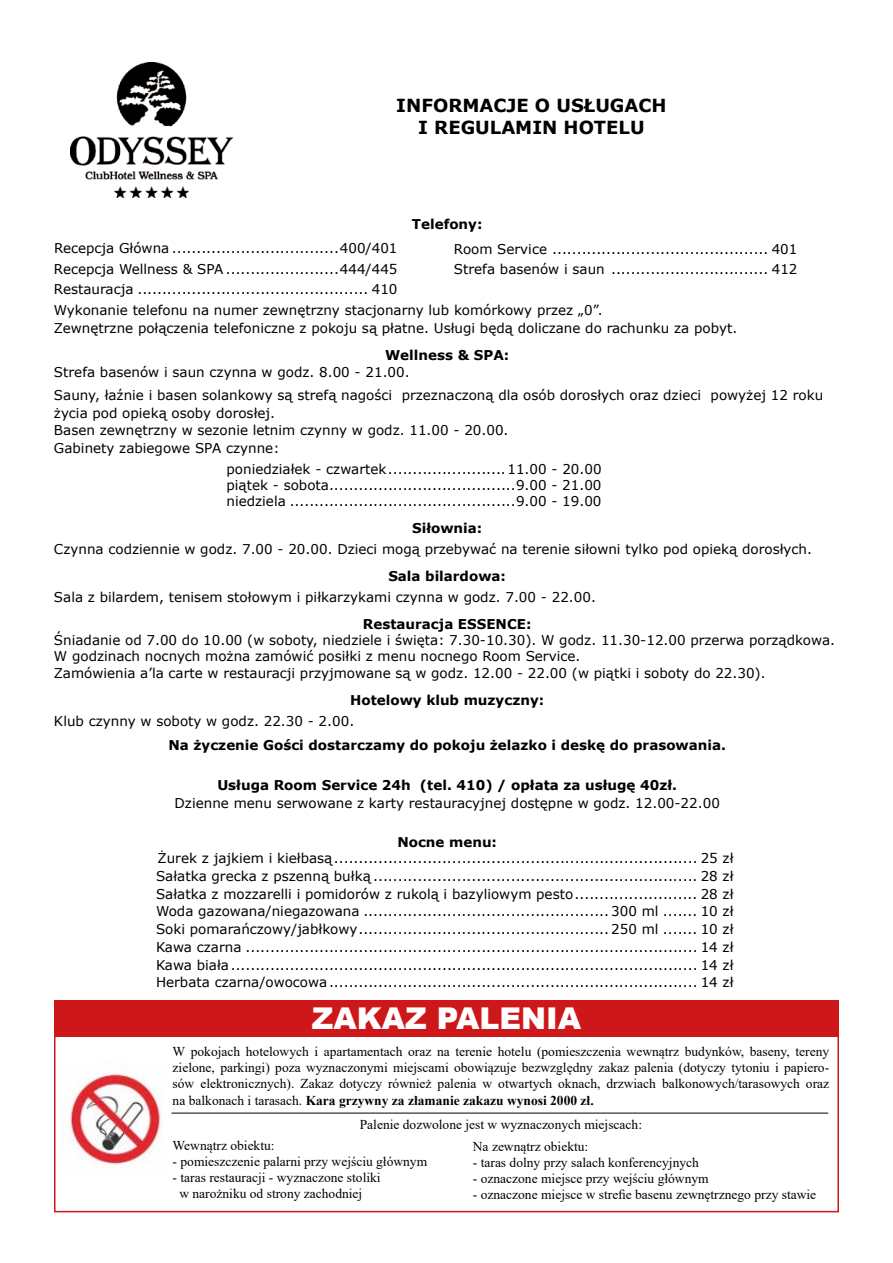
<style>
.page{position:relative;width:893px;height:1263px;background:#fff}
.page>*{position:absolute;margin:0;border:0;box-sizing:border-box;transform-origin:0 0}
.t1{font:900 30px "Arial";color:#fff}
.t2{font:700 18px/21.6px "Verdana";color:#000;text-align:center}
.t3{font:13.5px/17.7px "Verdana";color:#000}
.t4{font:13.5px/16.2px "Times New Roman";color:#000;text-align:justify}
.t5{font:700 13.5px "Verdana";color:#000}
.s1{font-weight:700}
</style>
<div class="page">
<img style="left:71px;top:62px;width:161px;height:136px">
<img style="left:70px;top:1073px;width:91px;height:93px">
<div style="left:54px;top:1000px;width:785px;height:212px;border:2px solid #cd1719"></div>
<div style="left:55px;top:1001px;width:783px;height:35px;background:#cd1719"></div>
<hr style="left:172px;top:1113px;width:656px;height:1px;background:#000">
<h2 class="t2" style="left:396px;top:95px;width:272px">INFORMACJE O USŁUGACH<br>I REGULAMIN HOTELU</h2>
<p class="t5" style="left:412px;top:214px;width:72px">Telefony:</p>
<p class="t3" style="left:54px;top:238px;width:550px;line-height:20.4px">Recepcja Główna ..................................400/401<br>Recepcja Wellness &amp; SPA .......................444/445<br>Restauracja ............................................... 410<br>Wykonanie telefonu na numer zewnętrzny stacjonarny lub komórkowy przez „0”.</p>
<p class="t3" style="left:54px;top:319px;width:685px">Zewnętrzne połączenia telefoniczne z pokoju są płatne. Usługi będą doliczane do rachunku za pobyt.</p>
<p class="t5" style="left:385px;top:345px;width:126px">Wellness &amp; SPA:</p>
<p class="t3" style="left:54px;top:361px;width:771px;line-height:22.2px">Strefa basenów i saun czynna w godz. 8.00 - 21.00.<br>Sauny, łaźnie i basen solankowy są strefą nagości przeznaczoną dla osób dorosłych oraz dzieci powyżej 12 roku</p>
<p class="t3" style="left:54px;top:404px;width:456px">życia pod opieką osoby dorosłej.<br>Basen zewnętrzny w sezonie letnim czynny w godz. 11.00 - 20.00.<br>Gabinety zabiegowe SPA czynne:</p>
<p class="t3" style="left:226px;top:460px;width:377px;line-height:16.2px;text-align:justify">poniedziałek - czwartek........................11.00 - 20.00 piątek - sobota......................................9.00 - 21.00 niedziela ..............................................9.00 - 19.00</p>
<p class="t5" style="left:412px;top:519px;width:72px">Siłownia:</p>
<p class="t3" style="left:54px;top:540px;width:759px">Czynna codziennie w godz. 7.00 - 20.00. Dzieci mogą przebywać na terenie siłowni tylko pod opieką dorosłych.</p>
<p class="t5" style="left:388px;top:567px;width:119px">Sala bilardowa:</p>
<p class="t3" style="left:54px;top:588px;width:543px">Sala z bilardem, tenisem stołowym i piłkarzykami czynna w godz. 7.00 - 22.00.</p>
<p class="t5" style="left:363px;top:615px;width:170px">Restauracja ESSENCE:</p>
<p class="t3" style="left:54px;top:632px;width:783px;line-height:16.2px">Śniadanie od 7.00 do 10.00 (w soboty, niedziele i święta: 7.30-10.30). W godz. 11.30-12.00 przerwa porządkowa.<br>W godzinach nocnych można zamówić posiłki z menu nocnego Room Service.<br>Zamówienia a’la carte w restauracji przyjmowane są w godz. 12.00 - 22.00 (w piątki i soboty do 22.30).</p>
<p class="t5" style="left:350px;top:690px;width:196px">Hotelowy klub muzyczny:</p>
<p class="t3" style="left:54px;top:712px;width:302px">Klub czynny w soboty w godz. 22.30 - 2.00.</p>
<p class="t5" style="left:168px;top:736px;width:559px">Na życzenie Gości dostarczamy do pokoju żelazko i deskę do prasowania.</p>
<p class="t5" style="left:217px;top:776px;width:461px">Usługa Room Service 24h (tel. 410) / opłata za usługę 40zł.</p>
<p class="t3" style="left:175px;top:794px;width:547px">Dzienne menu serwowane z karty restauracyjnej dostępne w godz. 12.00-22.00</p>
<p class="t5" style="left:397px;top:832px;width:101px">Nocne menu:</p>
<p class="t3" style="left:156px;top:849px;width:579px;text-align:justify">Żurek z jajkiem i kiełbasą.......................................................................... 25 zł Sałatka grecka z pszenną bułką .................................................................. 28 zł Sałatka z mozzarelli i pomidorów z rukolą i bazyliowym pesto......................... 28 zł Woda gazowana/niegazowana .................................................. 300 ml ....... 10 zł Soki pomarańczowy/jabłkowy................................................... 250 ml ....... 10 zł Kawa czarna ............................................................................................ 14 zł Kawa biała............................................................................................... 14 zł Herbata czarna/owocowa........................................................................... 14 zł</p>
<p class="t3" style="left:454px;top:238px;width:345px;line-height:20.4px">Room Service ............................................ 401<br>Strefa basenów i saun ................................ 412</p>
<h1 class="t1" style="left:312px;top:996px;width:271px">ZAKAZ PALENIA</h1>
<p class="t4" style="left:173px;top:1043px;width:658px">W pokojach hotelowych i apartamentach oraz na terenie hotelu (pomieszczenia wewnątrz budynków, baseny, tereny zielone, parkingi) poza wyznaczonymi miejscami obowiązuje bezwzględny zakaz palenia (dotyczy tytoniu i papiero&shy;sów elektronicznych). Zakaz dotyczy również palenia w otwartych oknach, drzwiach balkonowych/tarasowych oraz na balkonach i tarasach. <span class="s1">Kara grzywny za złamanie zakazu wynosi 2000 zł.</span></p>
<p class="t4" style="left:360px;top:1116px;width:284px">Palenie dozwolone jest w wyznaczonych miejscach:</p>
<p class="t4" style="left:173px;top:1137px;width:104px">Wewnątrz obiektu:</p>
<p class="t4" style="left:173px;top:1153px;width:256px">- pomieszczenie palarni przy wejściu głównym</p>
<p class="t4" style="left:179px;top:1169px;width:203px;text-indent:-7px">- taras restauracji - wyznaczone stoliki w narożniku od strony zachodniej</p>
<p class="t4" style="left:473px;top:1137px;width:117px">Na zewnątrz obiektu:</p>
<p class="t4" style="left:473px;top:1154px;width:228px">- taras dolny przy salach konferencyjnych</p>
<p class="t4" style="left:473px;top:1170px;width:237px">- oznaczone miejsce przy wejściu głównym</p>
<p class="t4" style="left:473px;top:1186px;width:345px">- oznaczone miejsce w strefie basenu zewnętrznego przy stawie</p>
</div>
